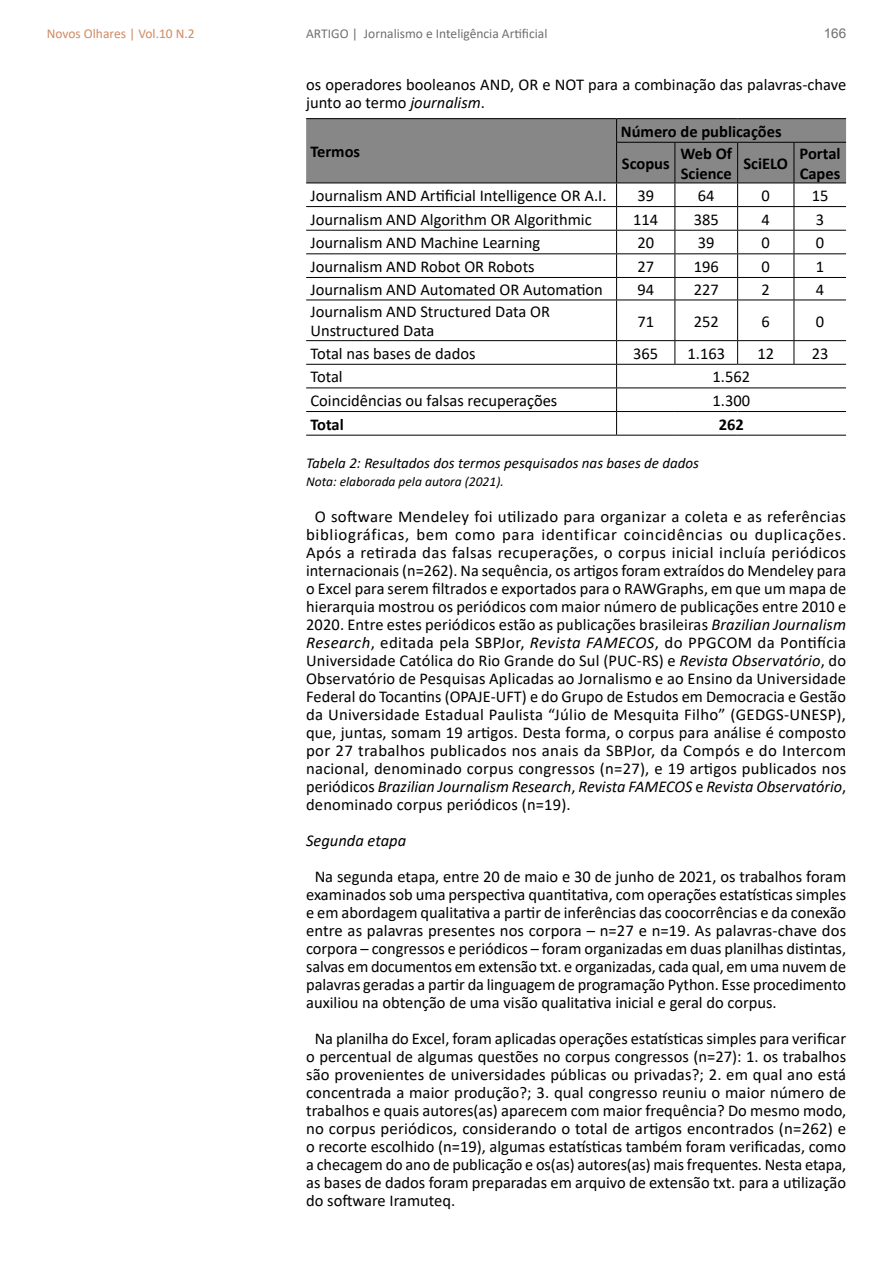
<style>
.page{position:relative;width:893px;height:1263px;background:#fff}
.page>*{position:absolute;margin:0;border:0;box-sizing:border-box;transform-origin:0 0}
.t1{font:16.5px/18px "Calibri";color:#000;text-align:justify}
.t2{font:700 16.5px/19.8px "Calibri";color:#000}
.t3{font:italic 16.5px "Calibri";color:#000}
.t4{font:italic 15px "Calibri";color:#000}
.t5{font:13.5px "Calibri";color:#6e6f71}
.t6{font:italic 13.5px "Calibri";color:#000}
.t7{font:13.5px "Calibri";color:#d18962}
.t8{font:13.5px "Arial";color:#706f6f}
.s1{font-style:italic}
</style>
<div class="page">
<svg style="left:306px;top:119px;width:540px;height:181px"></svg>
<hr style="left:616px;top:300px;width:1px;height:40px;background:#000">
<hr style="left:675px;top:300px;width:63px;height:1px;background:#000">
<hr style="left:674px;top:300px;width:1px;height:40px;background:#000">
<hr style="left:738px;top:300px;width:56px;height:1px;background:#000">
<hr style="left:737px;top:300px;width:1px;height:40px;background:#000">
<hr style="left:794px;top:300px;width:52px;height:1px;background:#000">
<hr style="left:794px;top:300px;width:1px;height:40px;background:#000">
<hr style="left:675px;top:340px;width:63px;height:1px;background:#000">
<svg style="left:674px;top:341px;width:1px;height:23px"></svg>
<hr style="left:738px;top:340px;width:56px;height:1px;background:#000">
<svg style="left:737px;top:341px;width:1px;height:23px"></svg>
<hr style="left:794px;top:340px;width:52px;height:1px;background:#000">
<svg style="left:794px;top:341px;width:1px;height:23px"></svg>
<hr style="left:675px;top:364px;width:63px;height:1px;background:#000">
<hr style="left:738px;top:364px;width:56px;height:1px;background:#000">
<hr style="left:794px;top:364px;width:52px;height:1px;background:#000">
<svg style="left:616px;top:341px;width:1px;height:94px"></svg>
<hr style="left:616px;top:142px;width:59px;height:1px;background:#000">
<hr style="left:675px;top:142px;width:63px;height:1px;background:#000">
<hr style="left:738px;top:142px;width:56px;height:1px;background:#000">
<hr style="left:794px;top:142px;width:52px;height:1px;background:#000">
<hr style="left:306px;top:206px;width:311px;height:1px;background:#000">
<hr style="left:617px;top:206px;width:58px;height:1px;background:#000">
<hr style="left:306px;top:230px;width:311px;height:1px;background:#000">
<hr style="left:617px;top:230px;width:58px;height:1px;background:#000">
<hr style="left:306px;top:253px;width:311px;height:1px;background:#000">
<hr style="left:617px;top:253px;width:58px;height:1px;background:#000">
<hr style="left:306px;top:277px;width:311px;height:1px;background:#000">
<hr style="left:617px;top:277px;width:58px;height:1px;background:#000">
<hr style="left:306px;top:300px;width:311px;height:1px;background:#000">
<hr style="left:617px;top:300px;width:58px;height:1px;background:#000">
<hr style="left:306px;top:340px;width:311px;height:1px;background:#000">
<hr style="left:617px;top:340px;width:58px;height:1px;background:#000">
<hr style="left:306px;top:364px;width:311px;height:1px;background:#000">
<hr style="left:617px;top:364px;width:58px;height:1px;background:#000">
<hr style="left:306px;top:387px;width:311px;height:1px;background:#000">
<hr style="left:617px;top:387px;width:58px;height:1px;background:#000">
<hr style="left:675px;top:387px;width:63px;height:1px;background:#000">
<hr style="left:738px;top:387px;width:56px;height:1px;background:#000">
<hr style="left:794px;top:387px;width:52px;height:1px;background:#000">
<hr style="left:306px;top:411px;width:311px;height:1px;background:#000">
<hr style="left:617px;top:411px;width:58px;height:1px;background:#000">
<hr style="left:675px;top:411px;width:63px;height:1px;background:#000">
<hr style="left:738px;top:411px;width:56px;height:1px;background:#000">
<hr style="left:794px;top:411px;width:52px;height:1px;background:#000">
<hr style="left:306px;top:118px;width:311px;height:1px;background:#000">
<hr style="left:617px;top:118px;width:58px;height:1px;background:#000">
<hr style="left:675px;top:118px;width:63px;height:1px;background:#000">
<hr style="left:738px;top:118px;width:56px;height:1px;background:#000">
<hr style="left:794px;top:118px;width:52px;height:1px;background:#000">
<hr style="left:306px;top:183px;width:311px;height:1px;background:#000">
<hr style="left:617px;top:183px;width:58px;height:1px;background:#000">
<hr style="left:675px;top:183px;width:63px;height:1px;background:#000">
<hr style="left:738px;top:183px;width:56px;height:1px;background:#000">
<hr style="left:794px;top:183px;width:52px;height:1px;background:#000">
<hr style="left:306px;top:435px;width:311px;height:1px;background:#000">
<hr style="left:617px;top:435px;width:58px;height:1px;background:#000">
<hr style="left:675px;top:435px;width:63px;height:1px;background:#000">
<hr style="left:738px;top:435px;width:56px;height:1px;background:#000">
<hr style="left:794px;top:435px;width:52px;height:1px;background:#000">
<p class="t7" style="left:47px;top:24px;width:150px">Novos Olhares | Vol.10 N.2</p>
<p class="t5" style="left:306px;top:24px;width:243px">ARTIGO | Jornalismo e Inteligência Artificial</p>
<p class="t8" style="left:824px;top:24px;width:24px">166</p>
<p class="t1" style="left:306px;top:75px;width:542px">os operadores booleanos AND, OR e NOT para a combinação das palavras-chave junto ao termo <span class="s1">journalism</span>.</p>
<p class="t2" style="left:310px;top:141px;width:51px">Termos</p>
<p class="t2" style="left:621px;top:115px;width:162px;line-height:32.1px">Número de publicações<br>Scopus</p>
<p class="t2" style="left:680px;top:143px;width:53px">Web Of<br>Science</p>
<p class="t2" style="left:743px;top:153px;width:46px">SciELO</p>
<p class="t2" style="left:799px;top:143px;width:43px">Portal<br>Capes</p>
<p class="t1" style="left:310px;top:186px;width:298px">Journalism AND Artificial Intelligence OR A.I.</p>
<p class="t1" style="left:637px;top:186px;width:18px">39</p>
<p class="t1" style="left:698px;top:186px;width:18px">64</p>
<p class="t1" style="left:762px;top:186px;width:10px">0</p>
<p class="t1" style="left:812px;top:186px;width:18px">15</p>
<p class="t1" style="left:310px;top:210px;width:283px">Journalism AND Algorithm OR Algorithmic</p>
<p class="t1" style="left:633px;top:210px;width:27px">114</p>
<p class="t1" style="left:694px;top:210px;width:27px">385</p>
<p class="t1" style="left:762px;top:210px;width:10px">4</p>
<p class="t1" style="left:816px;top:210px;width:10px">3</p>
<p class="t1" style="left:310px;top:233px;width:231px">Journalism AND Machine Learning</p>
<p class="t1" style="left:637px;top:233px;width:18px">20</p>
<p class="t1" style="left:698px;top:233px;width:18px">39</p>
<p class="t1" style="left:762px;top:233px;width:10px">0</p>
<p class="t1" style="left:816px;top:233px;width:10px">0</p>
<p class="t1" style="left:310px;top:257px;width:226px">Journalism AND Robot OR Robots</p>
<p class="t1" style="left:637px;top:257px;width:18px">27</p>
<p class="t1" style="left:694px;top:257px;width:27px">196</p>
<p class="t1" style="left:762px;top:257px;width:10px">0</p>
<p class="t1" style="left:816px;top:257px;width:10px">1</p>
<p class="t1" style="left:310px;top:280px;width:294px">Journalism AND Automated OR Automation</p>
<p class="t1" style="left:637px;top:280px;width:18px">94</p>
<p class="t1" style="left:694px;top:280px;width:27px">227</p>
<p class="t1" style="left:762px;top:280px;width:10px">2</p>
<p class="t1" style="left:816px;top:280px;width:10px">4</p>
<p class="t1" style="left:310px;top:301px;width:241px;line-height:19.8px">Journalism AND Structured Data OR<br>Unstructured Data</p>
<p class="t1" style="left:637px;top:312px;width:18px">71</p>
<p class="t1" style="left:694px;top:312px;width:27px">252</p>
<p class="t1" style="left:762px;top:312px;width:10px">6</p>
<p class="t1" style="left:816px;top:312px;width:10px">0</p>
<p class="t1" style="left:310px;top:344px;width:167px">Total nas bases de dados</p>
<p class="t1" style="left:633px;top:344px;width:27px">365</p>
<p class="t1" style="left:687px;top:344px;width:39px">1.163</p>
<p class="t1" style="left:757px;top:344px;width:18px">12</p>
<p class="t1" style="left:812px;top:344px;width:18px">23</p>
<p class="t1" style="left:310px;top:367px;width:34px">Total</p>
<p class="t1" style="left:712px;top:367px;width:39px">1.562</p>
<p class="t1" style="left:310px;top:391px;width:248px">Coincidências ou falsas recuperações</p>
<p class="t1" style="left:712px;top:391px;width:39px">1.300</p>
<p class="t2" style="left:310px;top:414px;width:35px">Total</p>
<p class="t2" style="left:719px;top:414px;width:27px">262</p>
<p class="t4" style="left:306px;top:453px;width:394px">Tabela 2: Resultados dos termos pesquisados nas bases de dados</p>
<p class="t6" style="left:306px;top:472px;width:199px">Nota: elaborada pela autora (2021).</p>
<p class="t1" style="left:306px;top:507px;width:542px;text-indent:9px">O software Mendeley foi utilizado para organizar a coleta e as referências bibliográficas, bem como para identificar coincidências ou duplicações.<br>Após a retirada das falsas recuperações, o corpus inicial incluía periódicos internacionais (n=262). Na sequência, os artigos foram extraídos do Mendeley para o Excel para serem filtrados e exportados para o RAWGraphs, em que um mapa de hierarquia mostrou os periódicos com maior número de publicações entre 2010 e 2020. Entre estes periódicos estão as publicações brasileiras <span class="s1">Brazilian Journalism Research</span>, editada pela SBPJor, <span class="s1">Revista FAMECOS</span>, do PPGCOM da Pontifícia Universidade Católica do Rio Grande do Sul (PUC-RS) e <span class="s1">Revista Observatório</span>, do Observatório de Pesquisas Aplicadas ao Jornalismo e ao Ensino da Universidade Federal do Tocantins (OPAJE-UFT) e do Grupo de Estudos em Democracia e Gestão da Universidade Estadual Paulista “Júlio de Mesquita Filho” (GEDGS-UNESP), que, juntas, somam 19 artigos. Desta forma, o corpus para análise é composto por 27 trabalhos publicados nos anais da SBPJor, da Compós e do Intercom nacional, denominado corpus congressos (n=27), e 19 artigos publicados nos periódicos <span class="s1">Brazilian Journalism Research</span>, <span class="s1">Revista FAMECOS</span> e <span class="s1">Revista Observatório</span>, denominado corpus periódicos (n=19).</p>
<p class="t3" style="left:306px;top:829px;width:102px">Segunda etapa</p>
<p class="t1" style="left:306px;top:867px;width:542px;text-indent:8px">Na segunda etapa, entre 20 de maio e 30 de junho de 2021, os trabalhos foram examinados sob uma perspectiva quantitativa, com operações estatísticas simples e em abordagem qualitativa a partir de inferências das coocorrências e da conexão entre as palavras presentes nos corpora – n=27 e n=19. As palavras-chave dos corpora – congressos e periódicos – foram organizadas em duas planilhas distintas, salvas em documentos em extensão txt. e organizadas, cada qual, em uma nuvem de palavras geradas a partir da linguagem de programação Python. Esse procedimento auxiliou na obtenção de uma visão qualitativa inicial e geral do corpus.</p>
<p class="t1" style="left:306px;top:1029px;width:542px;text-indent:9px">Na planilha do Excel, foram aplicadas operações estatísticas simples para verificar o percentual de algumas questões no corpus congressos (n=27): 1. os trabalhos são provenientes de universidades públicas ou privadas?; 2. em qual ano está concentrada a maior produção?; 3. qual congresso reuniu o maior número de trabalhos e quais autores(as) aparecem com maior frequência? Do mesmo modo, no corpus periódicos, considerando o total de artigos encontrados (n=262) e o recorte escolhido (n=19), algumas estatísticas também foram verificadas, como a checagem do ano de publicação e os(as) autores(as) mais frequentes. Nesta etapa, as bases de dados foram preparadas em arquivo de extensão txt. para a utilização do software Iramuteq.</p>
</div>
